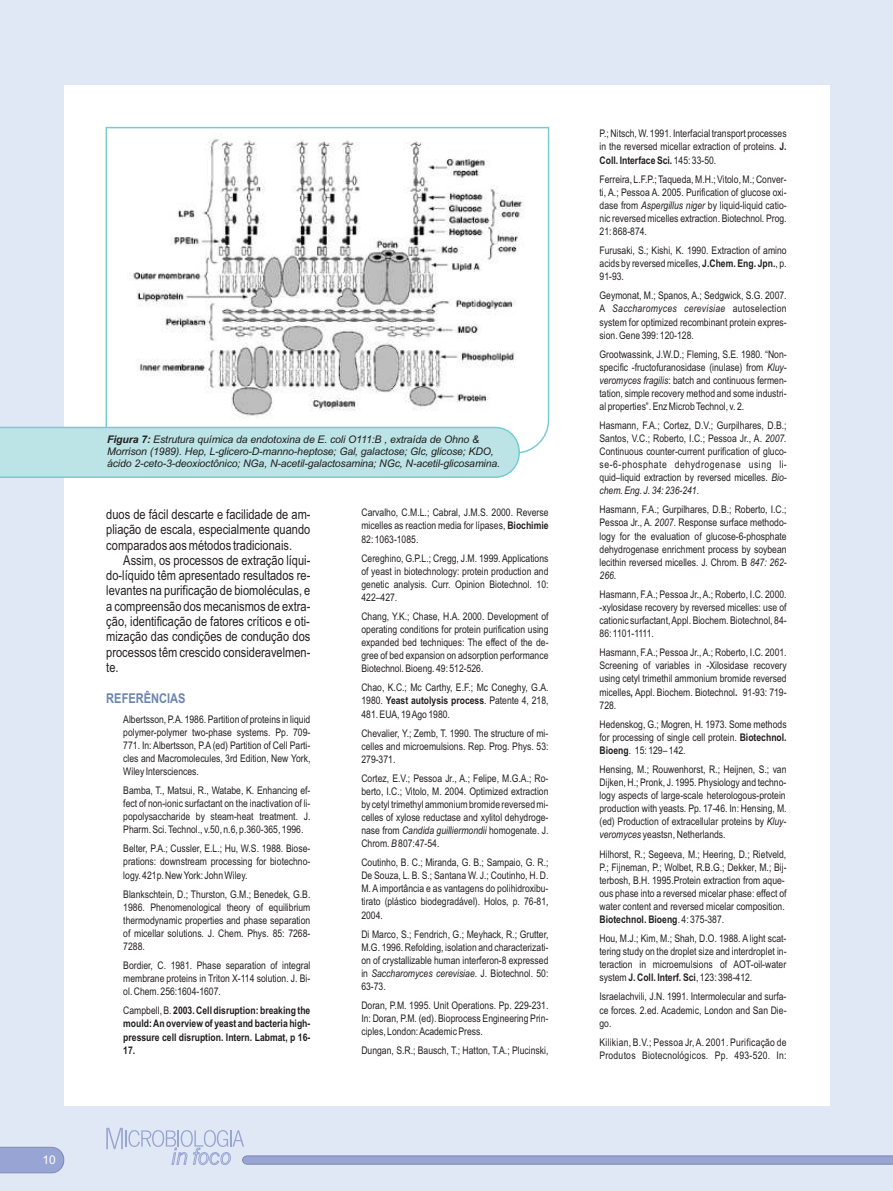
<style>
.page{position:relative;width:893px;height:1191px;background:#e1e8f5}
.page>*{position:absolute;margin:0;border:0;box-sizing:border-box;transform-origin:0 0}
.t1{font:13.5px/15.3px "Arial Narrow";color:#231f20;text-align:justify}
.t2{font:700 13.5px "Arial Narrow";color:#6a86b1}
.t3{font:12px "Arial";color:#fff}
.t4{font:10.5px/13px "Arial Narrow";color:#231f20;text-align:justify}
.t5{font:italic 10.5px/11.7px "Arial";letter-spacing:-.015em;color:#231f20}
.t6{font:700 10.5px/13.2px "Arial Narrow";color:#231f20;text-align:justify}
.t7{font:10.5px/13px "Arial Narrow";letter-spacing:.025em;color:#231f20}
.s1{font-weight:700}
.s2{font-style:italic}
.s3{font-weight:400}
</style>
<div class="page">
<div style="left:64px;top:85px;width:765px;height:1021px;background:#fff"></div>
<svg style="left:106px;top:1127px;width:787px;height:38px"></svg>
<svg style="left:0;top:1146px;width:64px;height:27px;background:#9ba6d2"></svg>
<svg style="left:105px;top:126px;width:445px;height:328px"></svg>
<img style="left:128px;top:134px;width:399px;height:289px">
<svg style="left:0;top:426px;width:521px;height:52px;background:#b9e2e4"></svg>
<p class="t3" style="left:43px;top:1155px;width:15px">10</p>
<p class="t5" style="left:107px;top:435px;width:394px"><span class="s1">Figura 7:</span> Estrutura química da endotoxina de E. coli O111:B , extraída de Ohno &amp;<br>Morrison (1989). Hep, L-glicero-D-manno-heptose; Gal, galactose; Glc, glicose; KDO, ácido 2-ceto-3-deoxioctônico; NGa, N-acetil-galactosamina; NGc, N-acetil-glicosamina.</p>
<p class="t4" style="left:361px;top:507px;width:189px">Carvalho, C.M.L.; Cabral, J.M.S. 2000. Reverse micelles as reaction media for lípases, <span class="s1">Biochimie </span>82: 1063-1085.</p>
<p class="t4" style="left:361px;top:552px;width:189px">Cereghino, G.P.L.; Cregg, J.M. 1999. Applications of yeast in biotechnology: protein production and genetic analysis. Curr. Opinion Biotechnol. 10:<br>422–427.</p>
<p class="t4" style="left:361px;top:610px;width:189px">Chang, Y.K.; Chase, H.A. 2000. Development of operating conditions for protein purification using expanded bed techniques: The effect of the de&shy;gree of bed expansion on adsorption performance Biotechnol. Bioeng. 49: 512-526.</p>
<p class="t4" style="left:361px;top:682px;width:189px">Chao, K.C.; Mc Carthy, E.F.; Mc Coneghy, G.A.<br>1980. <span class="s1">Yeast autolysis process</span>. Patente 4, 218, 481. EUA, 19 Ago 1980.</p>
<p class="t4" style="left:361px;top:727px;width:189px">Chevalier, Y.; Zemb, T. 1990. The structure of mi&shy;celles and microemulsions. Rep. Prog. Phys. 53:<br>279-371.</p>
<p class="t4" style="left:361px;top:772px;width:189px">Cortez, E.V.; Pessoa Jr., A.; Felipe, M.G.A.; Ro&shy;berto, I.C.; Vitolo, M. 2004. Optimized extraction by cetyl trimethyl ammonium bromide reversed mi&shy;celles of xylose reductase and xylitol dehydroge&shy;nase from <span class="s2">Candida guilliermondii</span> homogenate. J.<br>Chrom.<span class="s2">B</span>807:47-54.</p>
<p class="t4" style="left:361px;top:857px;width:189px">Coutinho, B. C.; Miranda, G. B.; Sampaio, G. R.; De Souza, L. B. S.; Santana W. J.; Coutinho, H. D.<br>M. A importância e as vantagens do polihidroxibu&shy;tirato (plástico biodegradável). Holos, p. 76-81, 2004.</p>
<p class="t4" style="left:361px;top:928px;width:189px">Di Marco, S.; Fendrich, G.; Meyhack, R.; Grutter, M.G. 1996. Refolding, isolation and characterizati&shy;on of crystallizable human interferon-8 expressed in <span class="s2">Saccharomyces cerevisiae</span>. J. Biotechnol. 50:<br>63-73.</p>
<p class="t4" style="left:361px;top:999px;width:189px">Doran, P.M. 1995. Unit Operations. Pp. 229-231.<br>In: Doran, P.M. (ed). Bioprocess Engineering Prin&shy;ciples, London: Academic Press.</p>
<p class="t4" style="left:361px;top:1044px;width:189px">Dungan, S.R.; Bausch, T.; Hatton, T.A.; Plucinski,</p>
<p class="t1" style="left:106px;top:508px;width:206px">duos de fácil descarte e facilidade de am&shy;pliação de escala, especialmente quando comparados aos métodos tradicionais.</p>
<p class="t1" style="left:106px;top:554px;width:206px;text-indent:17px">Assim, os processos de extração líqui&shy;do-líquido têm apresentado resultados re&shy;levantes na purificação de biomoléculas, e a compreensão dos mecanismos de extra&shy;ção, identificação de fatores críticos e oti&shy;mização das condições de condução dos processos têm crescido consideravelmen&shy;te.</p>
<p class="t2" style="left:106px;top:693px;width:81px">REFERÊNCIAS</p>
<p class="t4" style="left:123px;top:713px;width:189px">Albertsson, P.A. 1986. Partition of proteins in liquid polymer-polymer two-phase systems. Pp. 709- 771. In: Albertsson, P.A (ed) Partition of Cell Parti&shy;cles and Macromolecules, 3rd Edition, New York, Wiley Intersciences.</p>
<p class="t4" style="left:123px;top:785px;width:189px">Bamba, T., Matsui, R., Watabe, K. Enhancing ef&shy;fect of non-ionic surfactant on the inactivation of li&shy;popolysaccharide by steam-heat treatment. J.<br>Pharm. Sci. Technol., v.50, n.6, p.360-365, 1996.</p>
<p class="t4" style="left:123px;top:843px;width:189px">Belter, P.A.; Cussler, E.L.; Hu, W.S. 1988. Biose&shy;prations: downstream processing for biotechno&shy;logy. 421p. New York: John Wiley.</p>
<p class="t4" style="left:123px;top:888px;width:189px">Blankschtein, D.; Thurston, G.M.; Benedek, G.B.<br>1986. Phenomenological theory of equilibrium thermodynamic properties and phase separation of micellar solutions. J. Chem. Phys. 85: 7268- 7288.</p>
<p class="t4" style="left:123px;top:959px;width:189px">Bordier, C. 1981. Phase separation of integral membrane proteins in Triton X-114 solution. J. Bi&shy;ol. Chem. 256:1604-1607.</p>
<p class="t6" style="left:123px;top:1005px;width:189px"><span class="s3">Campbell, B.</span> 2003. Cell disruption: breaking the mould: An overview of yeast and bacteria high&shy;pressure cell disruption. Intern. Labmat, p 16- 17.</p>
<p class="t4" style="left:600px;top:128px;width:189px">P.; Nitsch, W. 1991. Interfacial transport processes in the reversed micellar extraction of proteins. <span class="s1">J.<br>Coll. Interface Sci.</span> 145: 33-50.</p>
<p class="t4" style="left:600px;top:173px;width:189px">Ferreira, L.F.P.; Taqueda, M.H.; Vitolo, M.; Conver&shy;ti, A.; Pessoa A. 2005. Purification of glucose oxi&shy;dase from <span class="s2">Aspergillus niger</span> by liquid-liquid catio&shy;nic reversed micelles extraction. Biotechnol. Prog.<br>21: 868-874.</p>
<p class="t4" style="left:600px;top:245px;width:189px">Furusaki, S.; Kishi, K. 1990. Extraction of amino acids by reversed micelles, <span class="s1">J.Chem. Eng. Jpn.</span>, p.<br>91-93.</p>
<p class="t4" style="left:600px;top:290px;width:189px">Geymonat, M.; Spanos, A.; Sedgwick, S.G. 2007.<br>A <span class="s2">Saccharomyces cerevisiae</span> autoselection system for optimized recombinant protein expres&shy;sion. Gene 399: 120-128.</p>
<p class="t4" style="left:600px;top:348px;width:189px">Grootwassink, J.W.D.; Fleming, S.E. 1980. “Non&shy;specific -fructofuranosidase (inulase) from <span class="s2">Kluy&shy;veromyces fragilis</span>: batch and continuous fermen&shy;tation, simple recovery method and some industri&shy;al properties”. Enz Microb Technol, v. 2.</p>
<p class="t4" style="left:599px;top:420px;width:189px">Hasmann, F.A.; Cortez, D.V.; Gurpilhares, D.B.; Santos, V.C.; Roberto, I.C.; Pessoa Jr., A. <span class="s2">2007.<br></span>Continuous counter-current purification of gluco&shy;se-6-phosphate dehydrogenase using li&shy;quid–liquid extraction by reversed micelles. <span class="s2">Bio&shy;chem. Eng. J. 34: 236-241.</span></p>
<p class="t4" style="left:599px;top:504px;width:189px">Hasmann, F.A.; Gurpilhares, D.B.; Roberto, I.C.; Pessoa Jr., A. <span class="s2">2007.</span> Response surface methodo&shy;logy for the evaluation of glucose-6-phosphate dehydrogenase enrichment process by soybean lecithin reversed micelles. J. Chrom. B <span class="s2">847: 262- 266</span>.</p>
<p class="t4" style="left:599px;top:588px;width:189px">Hasmann, F.A.; Pessoa Jr., A.; Roberto, I.C. 2000. -xylosidase recovery by reversed micelles: use of cationic surfactant, Appl. Biochem. Biotechnol, 84- 86: 1101-1111.</p>
<p class="t4" style="left:599px;top:647px;width:189px">Hasmann, F.A.; Pessoa Jr., A.; Roberto, I.C. 2001.<br>Screening of variables in -Xilosidase recovery using cetyl trimethil ammonium bromide reversed micelles<span class="s1">,</span> Appl. Biochem. Biotechnol<span class="s1">.</span> 91-93: 719- 728.</p>
<p class="t4" style="left:599px;top:718px;width:189px">Hedenskog, G.; Mogren, H. 1973. Some methods for processing of single cell protein. <span class="s1">Biotechnol.<br>Bioeng</span>. 15: 129– 142.</p>
<p class="t4" style="left:599px;top:764px;width:189px">Hensing, M.; Rouwenhorst, R.; Heijnen, S.; van Dijken, H.; Pronk, J. 1995. Physiology and techno&shy;logy aspects of large-scale heterologous-protein production with yeasts. Pp. 17-46. In: Hensing, M. (ed) Production of extracellular proteins by <span class="s2">Kluy&shy;veromyces</span> yeastsn, Netherlands.</p>
<p class="t4" style="left:599px;top:848px;width:189px;text-align:left">Hilhorst, R.; Segeeva, M.; Heering, D.; Rietveld, P.; Fijneman, P.; Wolbet, R.B.G.; Dekker, M.; Bij&shy;terbosh, B.H. 1995.Protein extraction from aque&shy;ous phase into a reversed micelar phase: effect of water content and reversed micelar composition.<br><span class="s1">Biotechnol. Bioeng</span>. 4: 375-387.</p>
<p class="t4" style="left:599px;top:932px;width:189px">Hou, M.J.; Kim, M.; Shah, D.O. 1988. A light scat&shy;tering study on the droplet size and interdroplet in&shy;teraction in microemulsions of AOT-oil-water system <span class="s1">J. Coll. Interf. Sci</span>, 123: 398-412.</p>
<p class="t4" style="left:599px;top:991px;width:188px">Israelachvili, J.N. 1991. Intermolecular and surfa&shy;ce forces. 2.ed. Academic, London and San Die&shy;go.</p>
<p class="t7" style="left:599px;top:1036px;width:189px">Kilikian, B.V.; Pessoa Jr, A. 2001. Purificação de<br>Produtos Biotecnológicos. Pp. 493-520. In:</p>
</div>
